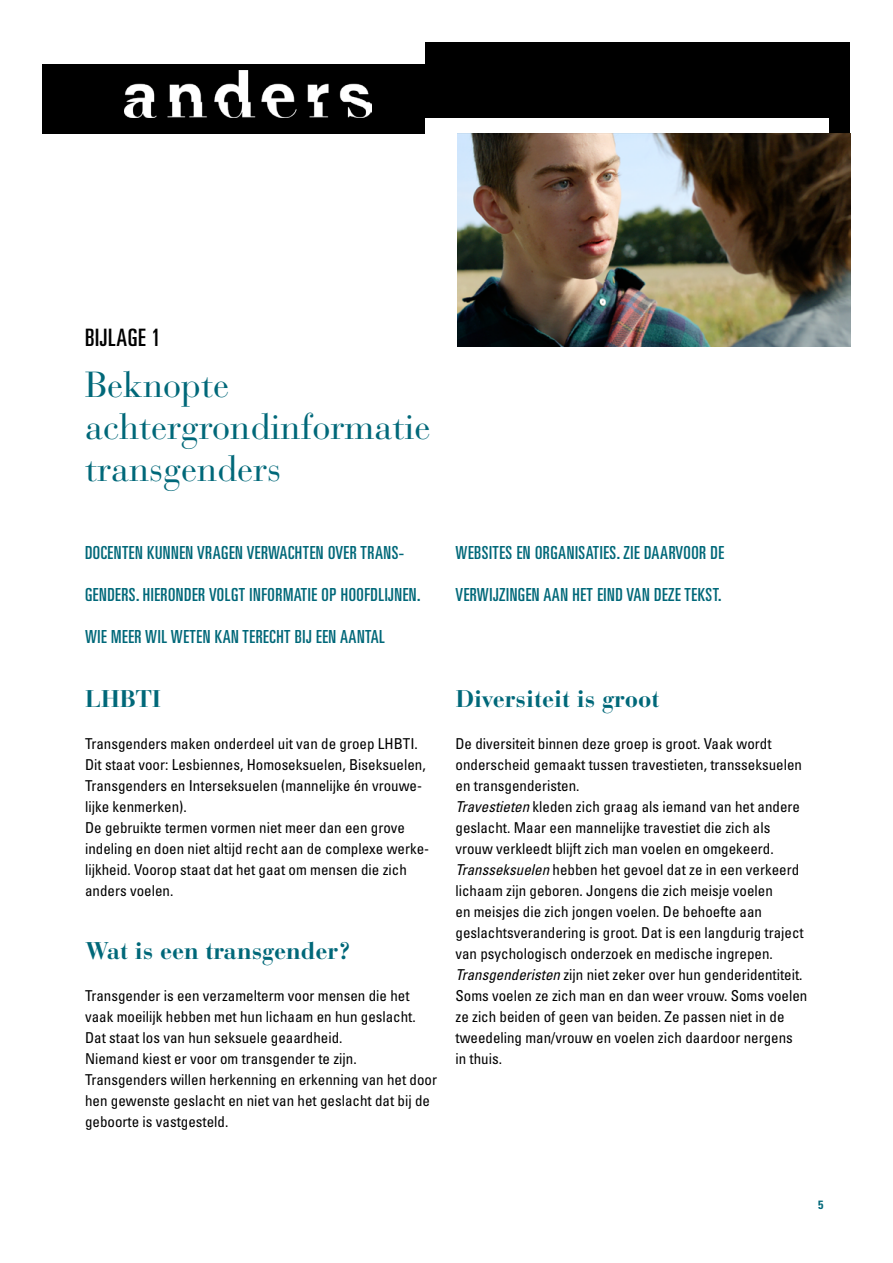
<style>
.page{position:relative;width:893px;height:1263px;background:#fff}
.page>*{position:absolute;margin:0;border:0;box-sizing:border-box;transform-origin:0 0}
.t1{font:36px/42px "Bauer Bodoni Std";color:#006879}
.t2{font:700 24px "Bauer Bodoni Std";color:#006879}
.t3{font:ultra-condensed 24px "Univers LT Std";letter-spacing:.03em;color:#000}
.t4{font:ultra-condensed 18px "Univers LT Std";letter-spacing:.03em;color:#006879}
.t5{font:condensed 15px/21px "Univers LT Std";color:#000}
.t6{font:700 condensed 12px "Univers LT Std";color:#006879}
.s1{font-style:italic}
</style>
<div class="page">
<div style="left:43px;top:43px;width:807px;height:91px;background:#000"></div>
<img style="left:124px;top:70px;width:247px;height:48px">
<div style="left:425px;top:118px;width:404px;height:85px;background:#fff"></div>
<div style="left:43px;top:43px;width:382px;height:21px;background:#fff"></div>
<img style="left:457px;top:134px;width:393px;height:213px">
<h2 class="t3" style="left:85px;top:324px;width:77px">BIJLAGE 1</h2>
<h1 class="t1" style="left:85px;top:365px;width:347px">Beknopte achtergrondinformatie transgenders</h1>
<p class="t4" style="left:85px;top:543px;width:321px">DOCENTEN KUNNEN VRAGEN VERWACHTEN OVER TRANS-</p>
<p class="t4" style="left:85px;top:585px;width:337px">GENDERS. HIERONDER VOLGT INFORMATIE OP HOOFDLIJNEN.</p>
<p class="t4" style="left:85px;top:627px;width:301px">WIE MEER WIL WETEN KAN TERECHT BIJ EEN AANTAL</p>
<h2 class="t2" style="left:85px;top:684px;width:78px">LHBTI</h2>
<p class="t5" style="left:85px;top:732px;width:346px">Transgenders maken onderdeel uit van de groep LHBTI.<br>Dit staat voor: Lesbiennes, Homoseksuelen, Biseksuelen, Transgenders en Interseksuelen (mannelijke én vrouwe&shy;lijke kenmerken).<br>De gebruikte termen vormen niet meer dan een grove indeling en doen niet altijd recht aan de complexe werke&shy;lijkheid. Voorop staat dat het gaat om mensen die zich anders voelen.</p>
<h2 class="t2" style="left:85px;top:936px;width:268px">Wat is een transgender?</h2>
<p class="t5" style="left:85px;top:984px;width:354px">Transgender is een verzamelterm voor mensen die het vaak moeilijk hebben met hun lichaam en hun geslacht.<br>Dat staat los van hun seksuele geaardheid.<br>Niemand kiest er voor om transgender te zijn.<br>Transgenders willen herkenning en erkenning van het door hen gewenste geslacht en niet van het geslacht dat bij de geboorte is vastgesteld.</p>
<p class="t4" style="left:455px;top:543px;width:270px">WEBSITES EN ORGANISATIES. ZIE DAARVOOR DE</p>
<p class="t4" style="left:455px;top:585px;width:267px">VERWIJZINGEN AAN HET EIND VAN DEZE TEKST.</p>
<h2 class="t2" style="left:455px;top:684px;width:205px">Diversiteit is groot</h2>
<p class="t5" style="left:455px;top:732px;width:353px">De diversiteit binnen deze groep is groot. Vaak wordt onderscheid gemaakt tussen travestieten, transseksuelen en transgenderisten.<br><span class="s1">Travestieten</span> kleden zich graag als iemand van het andere geslacht. Maar een mannelijke travestiet die zich als vrouw verkleedt blijft zich man voelen en omgekeerd.<br><span class="s1">Transseksuelen</span> hebben het gevoel dat ze in een verkeerd lichaam zijn geboren. Jongens die zich meisje voelen<br>en meisjes die zich jongen voelen. De behoefte aan geslachtsverandering is groot. Dat is een langdurig traject van psychologisch onderzoek en medische ingrepen.<br><span class="s1">Transgenderisten</span> zijn niet zeker over hun genderidentiteit.<br>Soms voelen ze zich man en dan weer vrouw. Soms voelen ze zich beiden of geen van beiden. Ze passen niet in de tweedeling man/vrouw en voelen zich daardoor nergens in thuis.</p>
<p class="t6" style="left:818px;top:1197px;width:7px">5</p>
</div>
